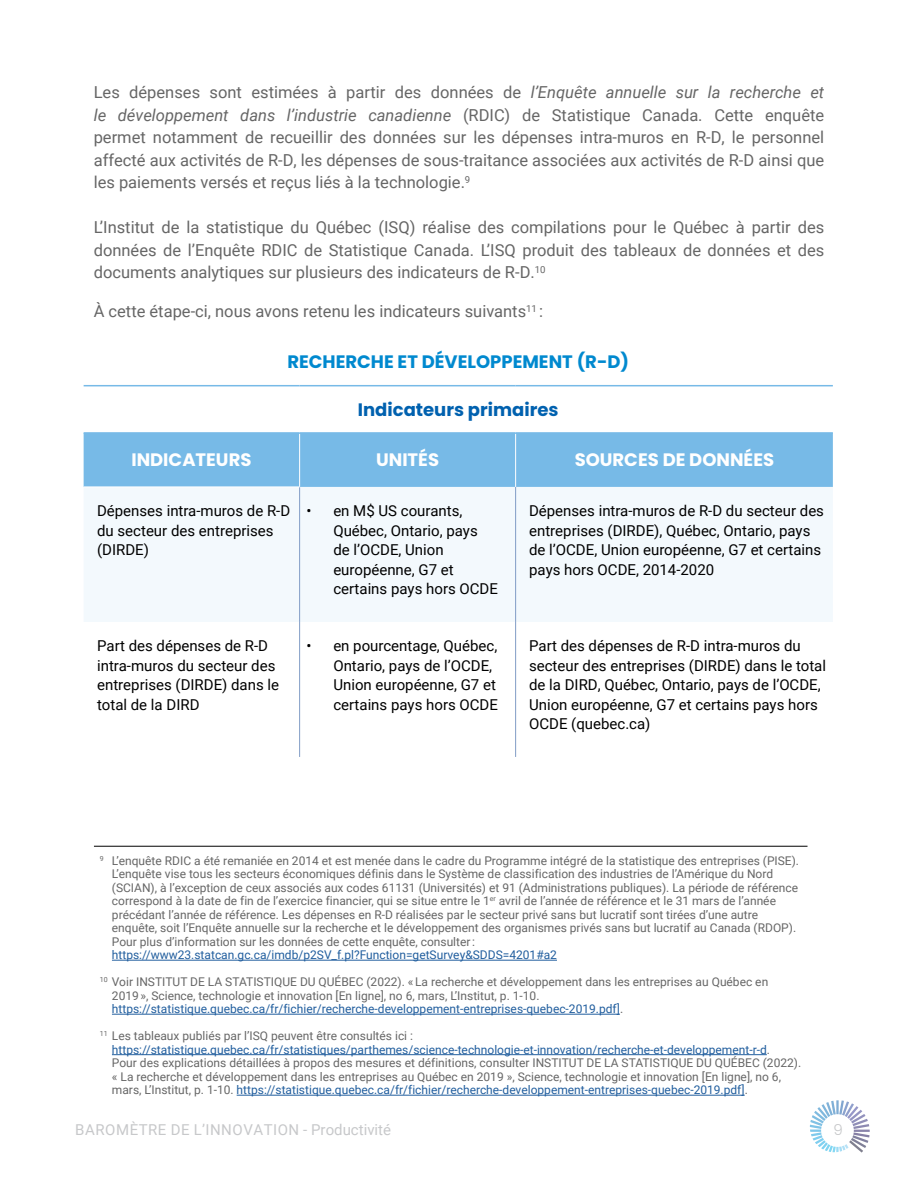
<style>
.page{position:relative;width:918px;height:1188px;background:#fff}
.page>*{position:absolute;margin:0;border:0;box-sizing:border-box;transform-origin:0 0}
.t1{font:700 18px "Poppins";color:#fff}
.t2{font:700 18px "Poppins";color:#0089cf}
.t3{font:700 18px "Poppins";color:#0061af}
.t4{font:16.5px/22.5px "Roboto";color:#666;text-align:justify}
.t5{font:15px/19.5px "Roboto";color:#000}
.t6{font:15px "Roboto";letter-spacing:.035em;color:#c7c8ca}
.t7{font:300 15px "Poppins";color:#c7c8ca}
.t8{font:12px/13.5px "Roboto";color:#666}
.t9{font:12px "Roboto";color:#215e9e}
.s1{font-style:italic}
.s2{color:#215e9e}
</style>
<div class="page">
<svg style="left:810px;top:1100px;width:60px;height:53px"></svg>
<hr style="left:94px;top:846px;width:714px;height:1px;background:#000">
<hr style="left:112px;top:960px;width:445px;height:1px;background:#215e9e">
<hr style="left:112px;top:1014px;width:508px;height:1px;background:#215e9e">
<hr style="left:112px;top:1054px;width:655px;height:1px;background:#215e9e">
<hr style="left:237px;top:1095px;width:508px;height:1px;background:#215e9e">
<div style="left:84px;top:434px;width:749px;height:53px;background:#77bae7"></div>
<div style="left:84px;top:487px;width:749px;height:135px;background:#f3f9fd"></div>
<hr style="left:299px;top:434px;width:1px;height:53px;background:#fff">
<hr style="left:515px;top:434px;width:1px;height:53px;background:#fff">
<hr style="left:84px;top:487px;width:216px;height:1px;background:#fff">
<hr style="left:299px;top:487px;width:1px;height:135px;background:#819cc6">
<hr style="left:515px;top:487px;width:1px;height:135px;background:#819cc6">
<hr style="left:299px;top:622px;width:1px;height:135px;background:#819cc6">
<hr style="left:515px;top:622px;width:1px;height:135px;background:#819cc6">
<hr style="left:84px;top:385px;width:216px;height:1px;background:#77bae7">
<hr style="left:300px;top:385px;width:216px;height:1px;background:#77bae7">
<hr style="left:516px;top:385px;width:317px;height:1px;background:#77bae7">
<hr style="left:84px;top:432px;width:216px;height:2px;background:#77bae7">
<hr style="left:300px;top:432px;width:216px;height:2px;background:#77bae7">
<hr style="left:516px;top:432px;width:317px;height:2px;background:#77bae7">
<p class="t4" style="left:94px;top:81px;width:732px">Les dépenses sont estimées à partir des données de <span class="s1">l’Enquête annuelle sur la recherche et le développement dans l’industrie canadienne</span> (RDIC) de Statistique Canada. Cette enquête permet notamment de recueillir des données sur les dépenses intra-muros en R-D, le personnel affecté aux activités de R-D, les dépenses de sous-traitance associées aux activités de R-D ainsi que les paiements versés et reçus liés à la technologie.<sup>9</sup></p>
<p class="t4" style="left:94px;top:216px;width:732px">L’Institut de la statistique du Québec (ISQ) réalise des compilations pour le Québec à partir des données de l’Enquête RDIC de Statistique Canada. L’ISQ produit des tableaux de données et des documents analytiques sur plusieurs des indicateurs de R-D.<sup>10</sup></p>
<h2 class="t4" style="left:94px;top:299px;width:451px">À cette étape-ci, nous avons retenu les indicateurs suivants<sup>11</sup> :</h2>
<h1 class="t2" style="left:287px;top:351px;width:343px">RECHERCHE ET DÉVELOPPEMENT (R-D)</h1>
<h1 class="t3" style="left:358px;top:399px;width:202px">Indicateurs primaires</h1>
<h1 class="t1" style="left:131px;top:450px;width:122px">INDICATEURS</h1>
<h1 class="t1" style="left:376px;top:450px;width:64px">UNITÉS</h1>
<h1 class="t1" style="left:575px;top:450px;width:201px">SOURCES DE DONNÉES</h1>
<p class="t5" style="left:97px;top:501px;width:195px">Dépenses intra-muros de R-D du secteur des entreprises (DIRDE)</p>
<p class="t5" style="left:333px;top:501px;width:166px;text-indent:-27px">• en M$ US courants,<br>Québec, Ontario, pays<br>de l’OCDE, Union européenne, G7 et certains pays hors OCDE</p>
<p class="t5" style="left:529px;top:501px;width:296px">Dépenses intra-muros de R-D du secteur des entreprises (DIRDE), Québec, Ontario, pays de l’OCDE, Union européenne, G7 et certains pays hors OCDE, 2014-2020</p>
<p class="t5" style="left:97px;top:636px;width:183px">Part des dépenses de R-D intra-muros du secteur des entreprises (DIRDE) dans le total de la DIRD</p>
<p class="t5" style="left:333px;top:636px;width:166px;text-indent:-27px">• en pourcentage, Québec,<br>Ontario, pays de l’OCDE,<br>Union européenne, G7 et certains pays hors OCDE</p>
<p class="t5" style="left:529px;top:636px;width:298px">Part des dépenses de R-D intra-muros du secteur des entreprises (DIRDE) dans le total de la DIRD, Québec, Ontario, pays de l’OCDE, Union européenne, G7 et certains pays hors OCDE (quebec.ca)</p>
<p class="t8" style="left:112px;top:853px;width:689px;text-indent:-12px"><sup>9</sup> L’enquête RDIC a été remaniée en 2014 et est menée dans le cadre du Programme intégré de la statistique des entreprises (PISE).<br>L’enquête vise tous les secteurs économiques définis dans le Système de classification des industries de l’Amérique du Nord (SCIAN), à l’exception de ceux associés aux codes 61131 (Universités) et 91 (Administrations publiques). La période de référence correspond à la date de fin de l’exercice financier, qui se situe entre le 1<sup>er</sup> avril de l’année de référence et le 31 mars de l’année précédant l’année de référence. Les dépenses en R-D réalisées par le secteur privé sans but lucratif sont tirées d’une autre enquête, soit l’Enquête annuelle sur la recherche et le développement des organismes privés sans but lucratif au Canada (RDOP).<br>Pour plus d’information sur les données de cette enquête, consulter :</p>
<p class="t9" style="left:112px;top:947px;width:447px">https://www23.statcan.gc.ca/imdb/p2SV_f.pl?Function=getSurvey&amp;SDDS=4201#a2</p>
<p class="t8" style="left:112px;top:975px;width:658px;text-indent:-12px"><sup>10</sup> Voir INSTITUT DE LA STATISTIQUE DU QUÉBEC (2022). « La recherche et développement dans les entreprises au Québec en<br>2019 », Science, technologie et innovation [En ligne], no 6, mars, L’Institut, p. 1-10. <span class="s2">https://statistique.quebec.ca/fr/fichier/recherche-developpement-entreprises-quebec-2019.pdf]</span>.</p>
<p class="t8" style="left:112px;top:1029px;width:691px;text-indent:-12px"><sup>11</sup> Les tableaux publiés par l’ISQ peuvent être consultés ici : <span class="s2">https://statistique.quebec.ca/fr/statistiques/parthemes/science-technologie-et-innovation/recherche-et-developpement-r-d</span>.<br>Pour des explications détaillées à propos des mesures et définitions, consulter INSTITUT DE LA STATISTIQUE DU QUÉBEC (2022). « La recherche et développement dans les entreprises au Québec en 2019 », Science, technologie et innovation [En ligne], no 6, mars, L’Institut, p. 1-10. <span class="s2">https://statistique.quebec.ca/fr/fichier/recherche-developpement-entreprises-quebec-2019.pdf]</span>.</p>
<p class="t6" style="left:75px;top:1119px;width:317px">BAROMÈTRE DE L’INNOVATION - Productivité</p>
<p class="t7" style="left:834px;top:1121px;width:11px">9</p>
</div>
